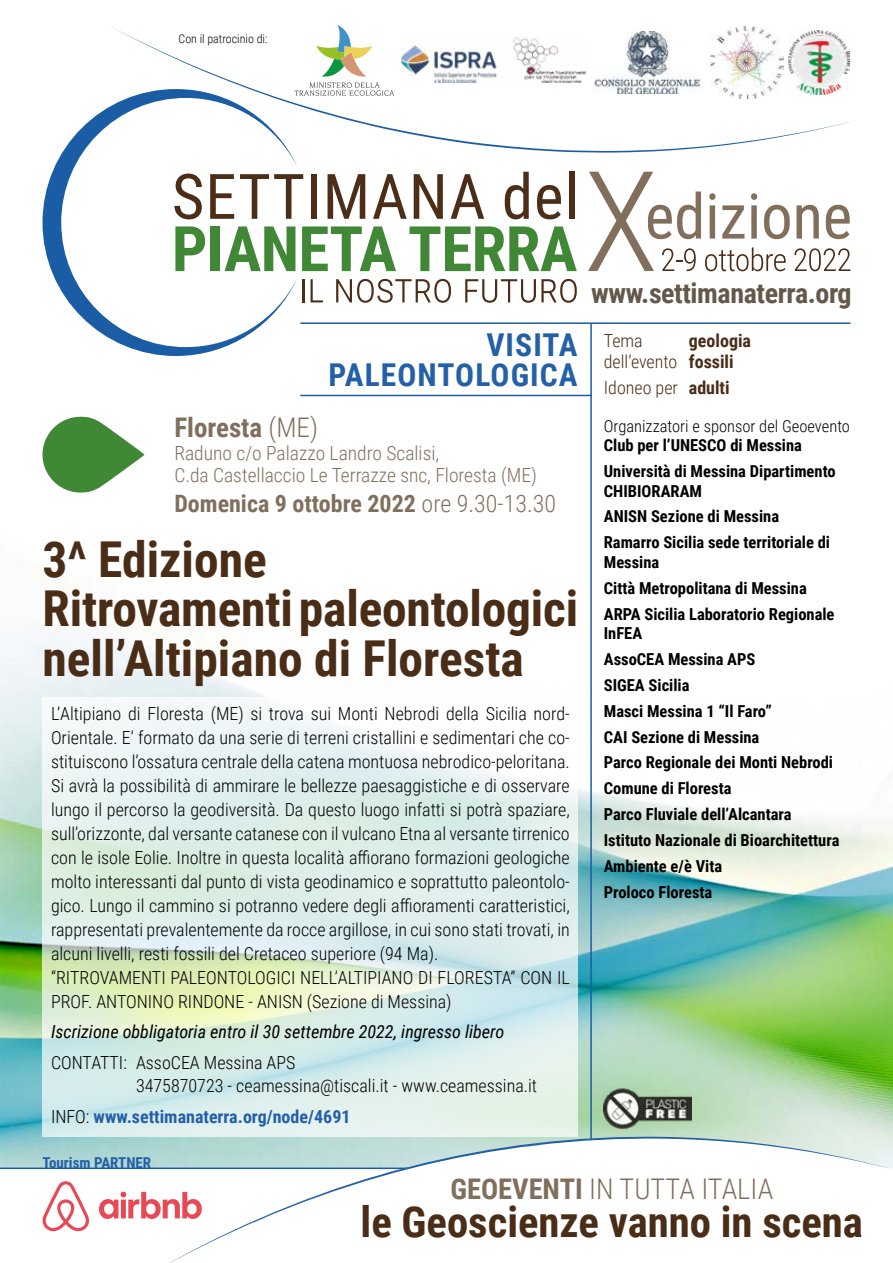
<style>
.page{position:relative;width:893px;height:1263px;background:#fff}
.page>*{position:absolute;margin:0;border:0;box-sizing:border-box;transform-origin:0 0}
.t1{font:700 49.5px/49.5px "Roboto Condensed";letter-spacing:-.005em;color:#4a2d17}
.t2{font:700 42.75px "Roboto Condensed";color:#4a2d17}
.t3{font:700 31.5px/30px "Roboto Condensed";letter-spacing:.035em;color:#2360a8;text-align:right}
.t4{font:300 28.5px "Roboto Condensed";color:#816f5d}
.t5{font:700 28.05px "Roboto Condensed";letter-spacing:-.015em;color:#64584a}
.t6{font:700 27px "Roboto Condensed";color:#816f5d}
.t7{font:700 24px "Roboto Condensed";color:#816f5d}
.t8{font:300 19.5px/22.5px "Roboto Condensed";color:#816f5d}
.t9{font:300 18px/24px "Roboto Condensed";color:#000}
.t10{font:italic 18px "Roboto Condensed";color:#000}
.t11{font:700 18px "Roboto Condensed";color:#2360a8}
.t12{font:700 18px/21.6px "Roboto Condensed";color:#4a2d17}
.t13{font:300 18px "Roboto Condensed";color:#4a2d17}
.t14{font:700 16.5px/25.8px "Roboto Condensed";color:#000}
.t15{font:300 16.5px "Roboto Condensed";color:#000}
.t16{font:700 15px "Roboto Condensed";color:#2360a8}
.t17{font:300 12px "Roboto Condensed";color:#000}
.s1{font-weight:300}
.s2{font-weight:300;color:#000}
.s3{font-weight:700}
</style>
<div class="page">
<img style="left:0;top:633px;width:893px;height:534px">
<hr style="left:0;top:1167px;width:758px;height:2px;background:#1a5da5">
<svg style="left:297px;top:174px;width:6px;height:5px"></svg>
<div style="left:311px;top:174px;width:6px;height:45px;background:#4c2d18"></div>
<svg style="left:328px;top:174px;width:37px;height:45px"></svg>
<svg style="left:373px;top:174px;width:34px;height:45px"></svg>
<svg style="left:414px;top:174px;width:29px;height:45px"></svg>
<svg style="left:451px;top:174px;width:33px;height:45px"></svg>
<svg style="left:505px;top:172px;width:24px;height:47px"></svg>
<svg style="left:537px;top:185px;width:24px;height:34px"></svg>
<div style="left:569px;top:172px;width:5px;height:47px;background:#4c2d18"></div>
<svg style="left:302px;top:226px;width:94px;height:45px"></svg>
<svg style="left:409px;top:226px;width:168px;height:45px"></svg>
<hr style="left:302px;top:279px;width:2px;height:23px;background:#4c2d18">
<svg style="left:311px;top:279px;width:12px;height:23px"></svg>
<svg style="left:336px;top:279px;width:115px;height:24px"></svg>
<svg style="left:465px;top:279px;width:112px;height:24px"></svg>
<svg style="left:43px;top:153px;width:254px;height:203px"></svg>
<svg style="left:588px;top:172px;width:262px;height:99px"></svg>
<svg style="left:99px;top:1192px;width:48px;height:27px"></svg>
<svg style="left:43px;top:1181px;width:46px;height:50px"></svg>
<svg style="left:43px;top:697px;width:535px;height:440px;background:#dfefe8"></svg>
<hr style="left:590px;top:323px;width:2px;height:816px;background:#1a5da5">
<hr style="left:300px;top:322px;width:550px;height:2px;background:#1a5da5">
<svg style="left:43px;top:416px;width:102px;height:77px"></svg>
<img style="left:604px;top:1087px;width:87px;height:42px">
<hr style="left:300px;top:395px;width:292px;height:1px;background:#1a5da5">
<svg style="left:62px;top:107px;width:47px;height:46px"></svg>
<svg style="left:109px;top:27px;width:744px;height:126px"></svg>
<svg style="left:159px;top:1137px;width:734px;height:126px"></svg>
<svg style="left:295px;top:25px;width:99px;height:71px"></svg>
<img style="left:593px;top:32px;width:110px;height:61px">
<img style="left:789px;top:31px;width:60px;height:63px">
<img style="left:710px;top:26px;width:73px;height:73px">
<img style="left:401px;top:38px;width:185px;height:45px">
<p class="t17" style="left:179px;top:30px;width:90px">Con il patrocinio di:</p>
<h3 class="t3" style="left:328px;top:328px;width:251px">VISITA<br>PALEONTOLOGICA</h3>
<h3 class="t6" style="left:174px;top:408px;width:145px">Floresta <span class="s1">(ME)</span></h3>
<p class="t8" style="left:174px;top:441px;width:364px">Raduno c/o Palazzo Landro Scalisi,<br>C.da Castellaccio Le Terrazze snc, Floresta (ME)</p>
<h3 class="t7" style="left:174px;top:487px;width:383px">Domenica 9 ottobre 2022 <span class="s1">ore 9.30-13.30</span></h3>
<h1 class="t1" style="left:43px;top:532px;width:537px">3^ Edizione<br>Ritrovamenti paleontologici nell’Altipiano di Floresta</h1>
<p class="t9" style="left:51px;top:701px;width:520px">L’Altipiano di Floresta (ME) si trova sui Monti Nebrodi della Sicilia nord-Orientale. E’ formato da una serie di terreni cristallini e sedimentari che co&shy;stituiscono l’ossatura centrale della catena montuosa nebrodico-peloritana.<br>Si avrà la possibilità di ammirare le bellezze paesaggistiche e di osservare lungo il percorso la geodiversità. Da questo luogo infatti si potrà spaziare, sull’orizzonte, dal versante catanese con il vulcano Etna al versante tirrenico con le isole Eolie. Inoltre in questa località affiorano formazioni geologiche molto interessanti dal punto di vista geodinamico e soprattutto paleontolo&shy;gico. Lungo il cammino si potranno vedere degli affioramenti caratteristici, rappresentati prevalentemente da rocce argillose, in cui sono stati trovati, in alcuni livelli, resti fossili del Cretaceo superiore (94 Ma).<br>“RITROVAMENTI PALEONTOLOGICI NELL’ALTIPIANO DI FLORESTA” CON IL PROF. ANTONINO RINDONE - ANISN (Sezione di Messina)</p>
<p class="t10" style="left:51px;top:1019px;width:455px">Iscrizione obbligatoria entro il 30 settembre 2022, ingresso libero</p>
<p class="t9" style="left:136px;top:1051px;width:403px;line-height:22.5px;text-indent:-85px">CONTATTI: AssoCEA Messina APS<br>3475870723 - ceamessina@tiscali.it - www.ceamessina.it</p>
<p class="t11" style="left:51px;top:1103px;width:301px"><span class="s2">INFO:</span> www.settimanaterra.org/node/4691</p>
<p class="t16" style="left:43px;top:1152px;width:110px">Tourism PARTNER</p>
<h3 class="t5" style="left:591px;top:273px;width:262px">www.settimanaterra.org</h3>
<p class="t12" style="left:604px;top:329px;width:149px;text-indent:85px">geologia <span class="s1">dell’evento</span> fossili</p>
<p class="t13" style="left:604px;top:375px;width:127px">Idoneo per <span class="s3">adulti</span></p>
<p class="t15" style="left:604px;top:414px;width:248px">Organizzatori e sponsor del Geoevento</p>
<p class="t14" style="left:604px;top:432px;width:233px">Club per l’UNESCO di Messina<br>Università di Messina Dipartimento</p>
<p class="t14" style="left:604px;top:477px;width:228px">CHIBIORARAM<br>ANISN Sezione di Messina<br>Ramarro Sicilia sede territoriale di</p>
<p class="t14" style="left:604px;top:548px;width:232px">Messina<br>Città Metropolitana di Messina<br>ARPA Sicilia Laboratorio Regionale</p>
<p class="t14" style="left:604px;top:620px;width:237px">InFEA<br>AssoCEA Messina APS<br>SIGEA Sicilia<br>Masci Messina 1 “Il Faro”<br>CAI Sezione di Messina<br>Parco Regionale dei Monti Nebrodi<br>Comune di Floresta<br>Parco Fluviale dell’Alcantara<br>Istituto Nazionale di Bioarchitettura<br>Ambiente e/è Vita<br>Proloco Floresta</p>
<p class="t13" style="left:604px;top:328px;width:40px">Tema</p>
<h3 class="t4" style="left:450px;top:1169px;width:324px"><span class="s3">GEOEVENTI</span> IN TUTTA ITALIA</h3>
<h2 class="t2" style="left:361px;top:1192px;width:504px">le Geoscienze vanno in scena</h2>
</div>
